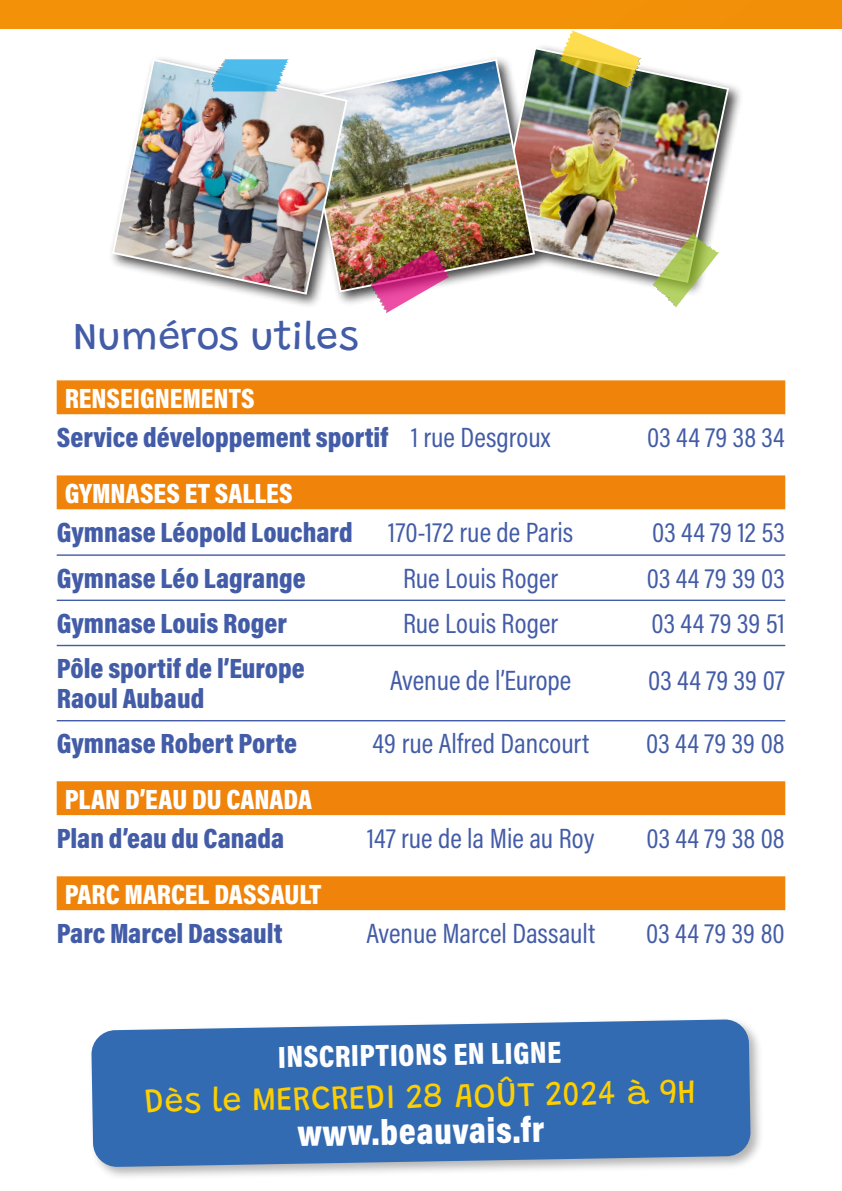
<style>
.page{position:relative;width:842px;height:1191px;background:#fff}
.page>*{position:absolute;margin:0;border:0;box-sizing:border-box;transform-origin:0 0}
.t1{font:100 39.4px "Grandstander";color:#435ca7}
.t2{font:36.6px "Acumin Variable Concept";color:#fff}
.t3{font:100 34px "Grandstander";color:#fdcf01}
.t4{font:31px "Acumin Variable Concept";color:#fff}
.t5{font:28.2px/30px "Acumin Variable Concept";color:#435ca7}
.t6{font:28.2px "Acumin Variable Concept";color:#fff}
</style>
<div class="page">
<div style="left:0;top:0;width:842px;height:28px;background:#f39208"></div>
<div style="left:88px;top:1016px;width:677px;height:165px;background:#000;opacity:.3"></div>
<svg style="left:91px;top:1019px;width:660px;height:148px;background:#4476b8"></svg>
<div style="left:57px;top:380px;width:728px;height:34px;background:#f0830a"></div>
<div style="left:57px;top:475px;width:728px;height:34px;background:#f0830a"></div>
<hr style="left:57px;top:554px;width:728px;height:2px;background:#435ca7">
<hr style="left:57px;top:599px;width:728px;height:2px;background:#435ca7">
<hr style="left:57px;top:645px;width:728px;height:1px;background:#435ca7">
<hr style="left:57px;top:720px;width:728px;height:1px;background:#435ca7">
<div style="left:57px;top:781px;width:728px;height:34px;background:#f0830a"></div>
<div style="left:57px;top:876px;width:728px;height:34px;background:#f0830a"></div>
<img style="left:534px;top:46px;width:196px;height:238px">
<img style="left:349px;top:58px;width:187px;height:235px">
<img style="left:111px;top:58px;width:238px;height:238px">
<svg style="left:559px;top:30px;width:82px;height:58px"></svg>
<img style="left:371px;top:249px;width:78px;height:64px">
<svg style="left:653px;top:232px;width:66px;height:75px"></svg>
<svg style="left:211px;top:59px;width:78px;height:32px;background:#63c0e8"></svg>
<h1 class="t1" style="left:73px;top:306px;width:288px">Numéros utiles</h1>
<p class="t6" style="left:65px;top:379px;width:191px">RENSEIGNEMENTS</p>
<p class="t5" style="left:57px;top:421px;width:495px">Service développement sportif 1 rue Desgroux</p>
<p class="t5" style="left:647px;top:421px;width:139px">03 44 79 38 34</p>
<p class="t6" style="left:65px;top:474px;width:230px">GYMNASES ET SALLES</p>
<p class="t5" style="left:57px;top:516px;width:297px">Gymnase Léopold Louchard</p>
<p class="t5" style="left:388px;top:516px;width:186px">170-172 rue de Paris</p>
<p class="t5" style="left:652px;top:516px;width:134px">03 44 79 12 53</p>
<p class="t5" style="left:57px;top:561px;width:251px">Gymnase Léo Lagrange</p>
<p class="t5" style="left:403px;top:561px;width:157px">Rue Louis Roger</p>
<p class="t5" style="left:647px;top:561px;width:140px">03 44 79 39 03</p>
<p class="t5" style="left:57px;top:607px;width:232px">Gymnase Louis Roger</p>
<p class="t5" style="left:403px;top:607px;width:157px">Rue Louis Roger</p>
<p class="t5" style="left:651px;top:607px;width:135px">03 44 79 39 51</p>
<p class="t5" style="left:57px;top:652px;width:250px">Pôle sportif de l’Europe<br>Raoul Aubaud</p>
<p class="t5" style="left:390px;top:664px;width:183px">Avenue de l’Europe</p>
<p class="t5" style="left:648px;top:664px;width:138px">03 44 79 39 07</p>
<p class="t5" style="left:57px;top:727px;width:242px">Gymnase Robert Porte</p>
<p class="t5" style="left:372px;top:727px;width:218px">49 rue Alfred Dancourt</p>
<p class="t5" style="left:646px;top:727px;width:140px">03 44 79 39 08</p>
<p class="t6" style="left:65px;top:779px;width:249px">PLAN D’EAU DU CANADA</p>
<p class="t5" style="left:57px;top:822px;width:229px">Plan d’eau du Canada</p>
<p class="t5" style="left:367px;top:822px;width:229px">147 rue de la Mie au Roy</p>
<p class="t5" style="left:646px;top:822px;width:140px">03 44 79 38 08</p>
<p class="t6" style="left:65px;top:874px;width:258px">PARC MARCEL DASSAULT</p>
<p class="t5" style="left:57px;top:917px;width:227px">Parc Marcel Dassault</p>
<p class="t5" style="left:366px;top:917px;width:230px">Avenue Marcel Dassault</p>
<p class="t5" style="left:646px;top:917px;width:140px">03 44 79 39 80</p>
<p class="t4" style="left:278px;top:1035px;width:285px;rotate:-1deg">INSCRIPTIONS EN LIGNE</p>
<p class="t3" style="left:144px;top:1075px;width:553px;rotate:-1deg">Dès le MERCREDI 28 AOÛT 2024 à 9H</p>
<p class="t2" style="left:297px;top:1108px;width:248px;rotate:-1deg">www.beauvais.fr</p>
</div>
